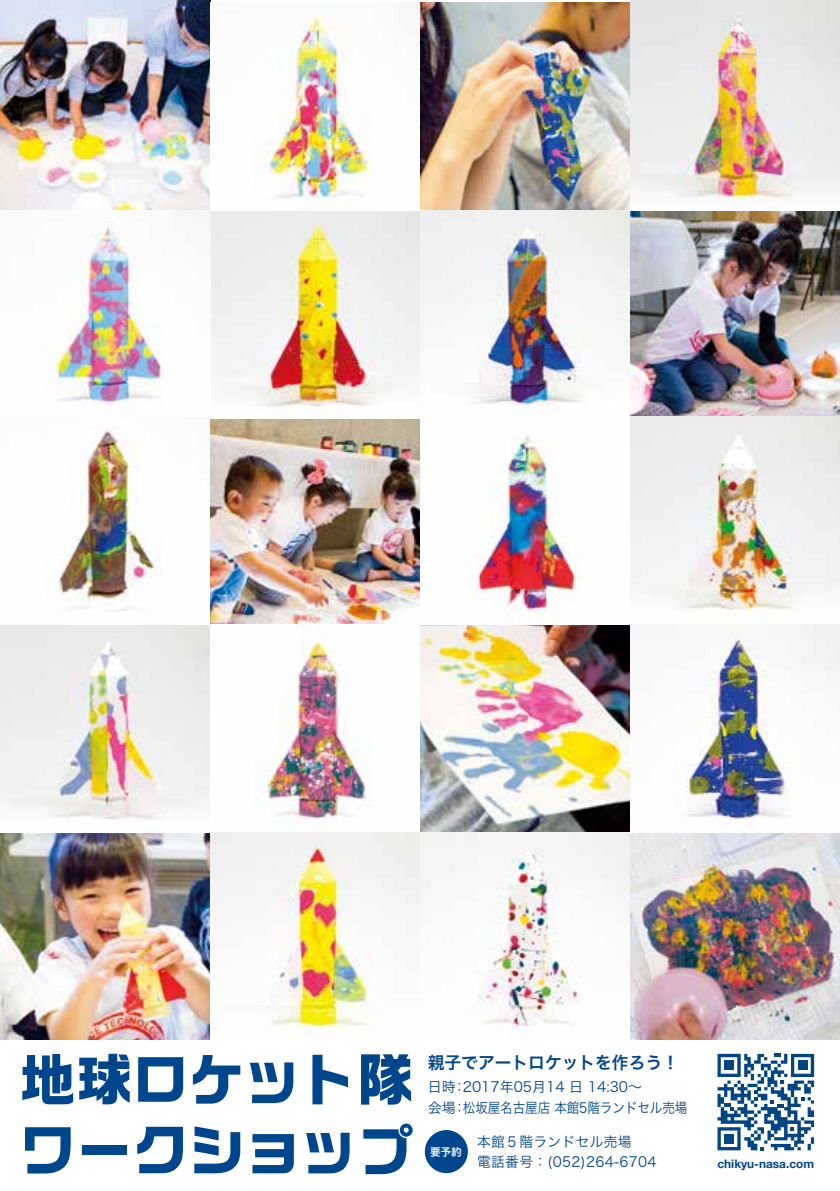
<style>
.page{position:relative;width:840px;height:1191px;background:#fff}
.page>*{position:absolute;margin:0;border:0;box-sizing:border-box;transform-origin:0 0}
.t1{font:700 56px/70.2px "Ro G San Srf Std";letter-spacing:.025em;color:#00468c}
.t2{font:17px "Hira Kaku Pro W6";color:#00468c}
.t3{font:14px/20.2px "Hira Kaku Pro W3";color:#00468c}
.t4{font:14px/20px "Hira Kaku Pro W3";letter-spacing:.025em;color:#00468c}
.t5{font:700 11.8px "Helvetica Neue";color:#00468c}
.t6{font:10.8px "Hira Kaku Pro W6";color:#fff}
</style>
<div class="page">
<img style="left:0;top:625px;width:839px;height:415px">
<img style="left:420px;top:2px;width:209px;height:208px">
<img style="left:629px;top:0;width:210px;height:625px">
<img style="left:0;top:0;width:210px;height:210px">
<img style="left:46px;top:210px;width:583px;height:415px">
<img style="left:256px;top:2px;width:115px;height:208px">
<div style="left:424px;top:1130px;width:43px;height:43px;background:#00468c;border-radius:50%"></div>
<svg style="left:717px;top:1053px;width:96px;height:97px"></svg>
<div style="left:723px;top:1133px;width:10px;height:10px;background:#034484"></div>
<div style="left:723px;top:1060px;width:10px;height:10px;background:#034484"></div>
<div style="left:797px;top:1060px;width:9px;height:10px;background:#034484"></div>
<h1 class="t1" style="left:21px;top:1045px;width:394px">地球ロケット隊ワークショップ</h1>
<p class="t2" style="left:427px;top:1047px;width:252px">親子でアートロケットを作ろう！</p>
<p class="t3" style="left:427px;top:1076px;width:261px">日時：2017年05月14 日 14:30～<br>会場：松坂屋名古屋店 本館5階ランドセル売場</p>
<p class="t6" style="left:430px;top:1141px;width:33px">要予約</p>
<p class="t4" style="left:477px;top:1131px;width:181px">本館５階ランドセル売場<br>電話番号：(052)264-6704</p>
<p class="t5" style="left:717px;top:1156px;width:98px">chikyu-nasa.com</p>
</div>
